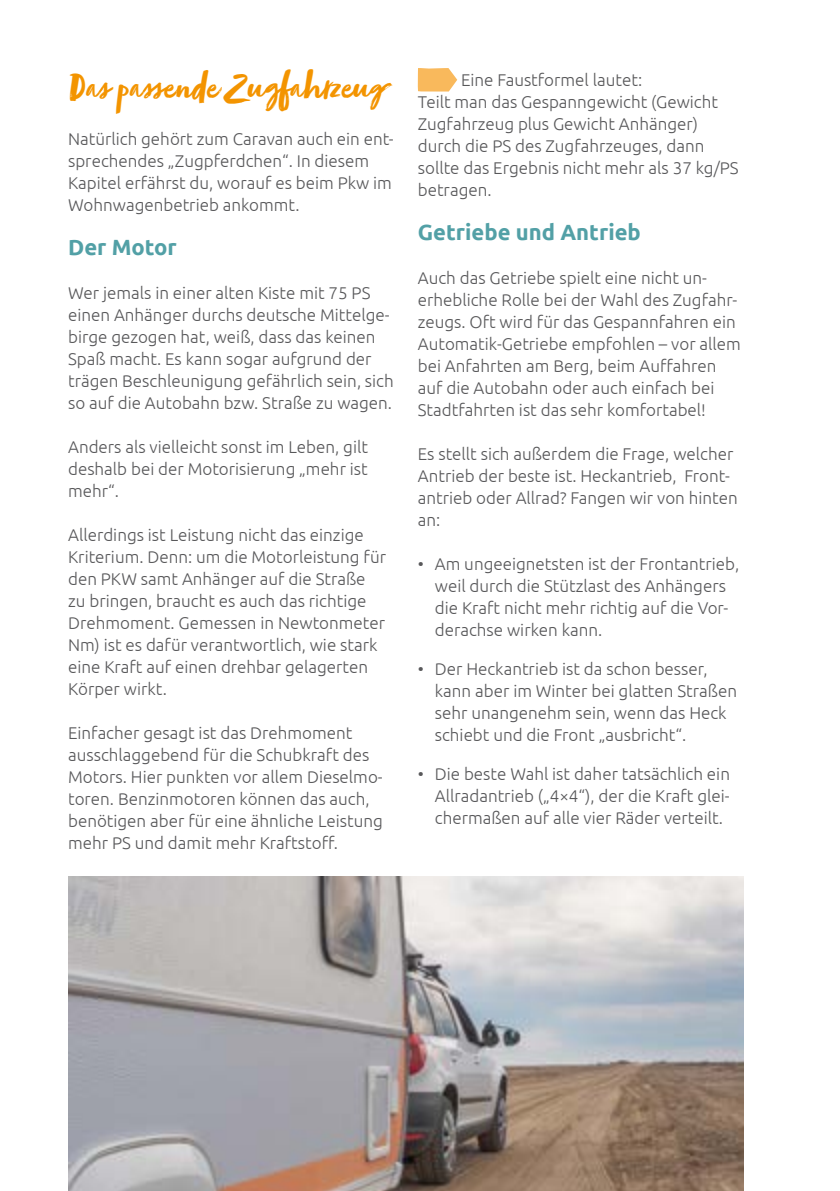
<style>
.page{position:relative;width:840px;height:1191px;background:#fff}
.page>*{position:absolute;margin:0;border:0;box-sizing:border-box;transform-origin:0 0}
.t1{font:40px "Zooja";color:#f39400}
.t2{font:700 22px "Ubuntu";color:#52a0a6}
.t3{font:300 17px/22px "Ubuntu";color:#58585a}
</style>
<div class="page">
<svg style="left:417px;top:68px;width:40px;height:23px"></svg>
<img style="left:68px;top:876px;width:675px;height:315px">
<h1 class="t1" style="left:68px;top:66px;width:318px">Das passende Zugfahrzeug</h1>
<p class="t3" style="left:68px;top:128px;width:327px">Natürlich gehört zum Caravan auch ein ent&shy;sprechendes „Zugpferdchen“. In diesem Kapitel erfährst du, worauf es beim Pkw im Wohnwagenbetrieb ankommt.</p>
<p class="t2" style="left:68px;top:234px;width:110px">Der Motor</p>
<p class="t3" style="left:68px;top:282px;width:327px">Wer jemals in einer alten Kiste mit 75 PS einen Anhänger durchs deutsche Mittelge&shy;birge gezogen hat, weiß, dass das keinen Spaß macht. Es kann sogar aufgrund der trägen Beschleunigung gefährlich sein, sich so auf die Autobahn bzw. Straße zu wagen.</p>
<p class="t3" style="left:68px;top:436px;width:301px;text-align:justify">Anders als vielleicht sonst im Leben, gilt deshalb bei der Motorisierung „mehr ist mehr“.</p>
<p class="t3" style="left:68px;top:524px;width:319px">Allerdings ist Leistung nicht das einzige Kriterium. Denn: um die Motorleistung für den PKW samt Anhänger auf die Straße zu bringen, braucht es auch das richtige Drehmoment. Gemessen in Newtonmeter Nm) ist es dafür verantwortlich, wie stark eine Kraft auf einen drehbar gelagerten Körper wirkt.</p>
<p class="t3" style="left:68px;top:722px;width:316px">Einfacher gesagt ist das Drehmoment ausschlaggebend für die Schubkraft des Motors. Hier punkten vor allem Dieselmo&shy;toren. Benzinmotoren können das auch, benötigen aber für eine ähnliche Leistung mehr PS und damit mehr Kraftstoff.</p>
<p class="t3" style="left:417px;top:68px;width:322px;text-indent:43px">Eine Faustformel lautet:<br>Teilt man das Gespanngewicht (Gewicht<br>Zugfahrzeug plus Gewicht Anhänger) durch die PS des Zugfahrzeuges, dann sollte das Ergebnis nicht mehr als 37 kg/PS betragen.</p>
<p class="t2" style="left:417px;top:219px;width:224px">Getriebe und Antrieb</p>
<p class="t3" style="left:417px;top:266px;width:324px">Auch das Getriebe spielt eine nicht un&shy;erhebliche Rolle bei der Wahl des Zugfahr&shy;zeugs. Oft wird für das Gespannfahren ein Automatik-Getriebe empfohlen – vor allem bei Anfahrten am Berg, beim Auffahren auf die Autobahn oder auch einfach bei Stadtfahrten ist das sehr komfortabel!</p>
<p class="t3" style="left:417px;top:442px;width:321px">Es stellt sich außerdem die Frage, welcher Antrieb der beste ist. Heckantrieb, Front&shy;antrieb oder Allrad? Fangen wir von hinten an:</p>
<p class="t3" style="left:434px;top:552px;width:306px;text-indent:-17px">• Am ungeeignetsten ist der Frontantrieb, weil durch die Stützlast des Anhängers die Kraft nicht mehr richtig auf die Vor&shy;derachse wirken kann.</p>
<p class="t3" style="left:434px;top:657px;width:303px;text-indent:-17px">• Der Heckantrieb ist da schon besser, kann aber im Winter bei glatten Straßen sehr unangenehm sein, wenn das Heck schiebt und die Front „ausbricht“.</p>
<p class="t3" style="left:434px;top:762px;width:296px;text-align:justify;text-indent:-17px">• Die beste Wahl ist daher tatsächlich ein Allradantrieb („4×4“), der die Kraft glei&shy;chermaßen auf alle vier Räder verteilt.</p>
</div>
